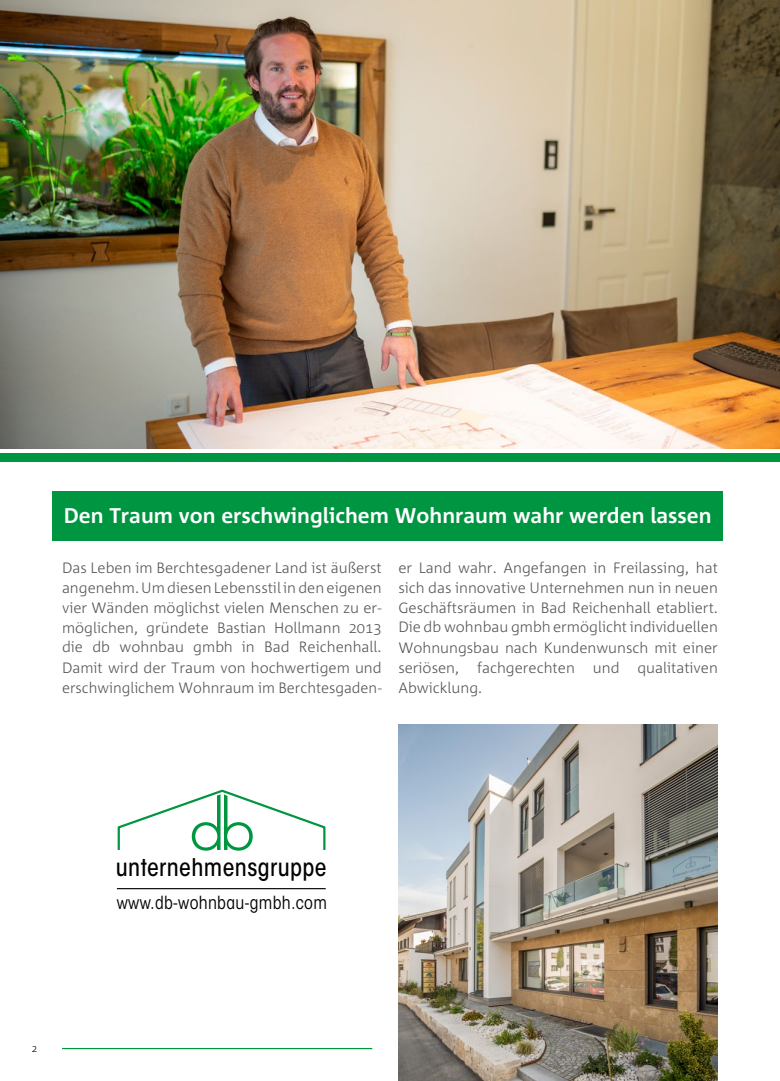
<style>
.page{position:relative;width:780px;height:1081px;background:#fff}
.page>*{position:absolute;margin:0;border:0;box-sizing:border-box;transform-origin:0 0}
.t1{font:500 condensed 24.25px "ITC Avant Garde Std";letter-spacing:.015em;color:#000}
.t2{font:700 21.25px "Corpid";color:#fff}
.t3{font:condensed 18px "ITC Avant Garde Std";letter-spacing:.015em;color:#000}
.t4{font:300 15px/19.8px "Corpid";color:#575756;text-align:justify}
.t5{font:300 10px "Corpid";color:#000}
.s1{font-family:"Helvetica LT Std"}
</style>
<div class="page">
<div style="left:52px;top:491px;width:671px;height:49px;background:#009641"></div>
<img style="left:398px;top:725px;width:320px;height:356px">
<img style="left:0;top:0;width:780px;height:448px">
<svg style="left:117px;top:789px;width:209px;height:62px"></svg>
<hr style="left:117px;top:888px;width:209px;height:1px;background:#000">
<hr style="left:62px;top:1048px;width:310px;height:1px;background:#009641">
<div style="left:0;top:454px;width:780px;height:8px;background:#009641"></div>
<h2 class="t2" style="left:64px;top:504px;width:649px">Den Traum von erschwinglichem Wohnraum wahr werden lassen</h2>
<p class="t4" style="left:62px;top:557px;width:321px">Das Leben im Berchtesgadener Land ist äußerst angenehm. Um diesen Lebensstil in den eigenen vier Wänden möglichst vielen Menschen zu er&shy;möglichen, gründete Bastian Hollmann 2013 die db wohnbau gmb<span class="s1">h</span> in Bad Reichenhall.</p>
<p class="t4" style="left:62px;top:657px;width:321px">Damit wird der Traum von hochwertigem und erschwinglichem Wohnraum im Berchtesgaden-</p>
<p class="t4" style="left:398px;top:557px;width:321px">er Land wahr. Angefangen in Freilassing, hat sich das innovative Unternehmen nun in neuen Geschäftsräumen in Bad Reichenhall etabliert.<br>Die db wohnbau gmb<span class="s1">h</span> ermöglicht individuellen</p>
<p class="t4" style="left:398px;top:637px;width:321px">Wohnungsbau nach Kundenwunsch mit einer seriösen, fachgerechten und qualitativen Abwicklung.</p>
<p class="t5" style="left:32px;top:1043px;width:7px">2</p>
<h1 class="t1" style="left:116px;top:852px;width:212px">unternehmensgruppe</h1>
<p class="t3" style="left:117px;top:891px;width:212px">www.db-wohnbau-gmbh.com</p>
</div>
